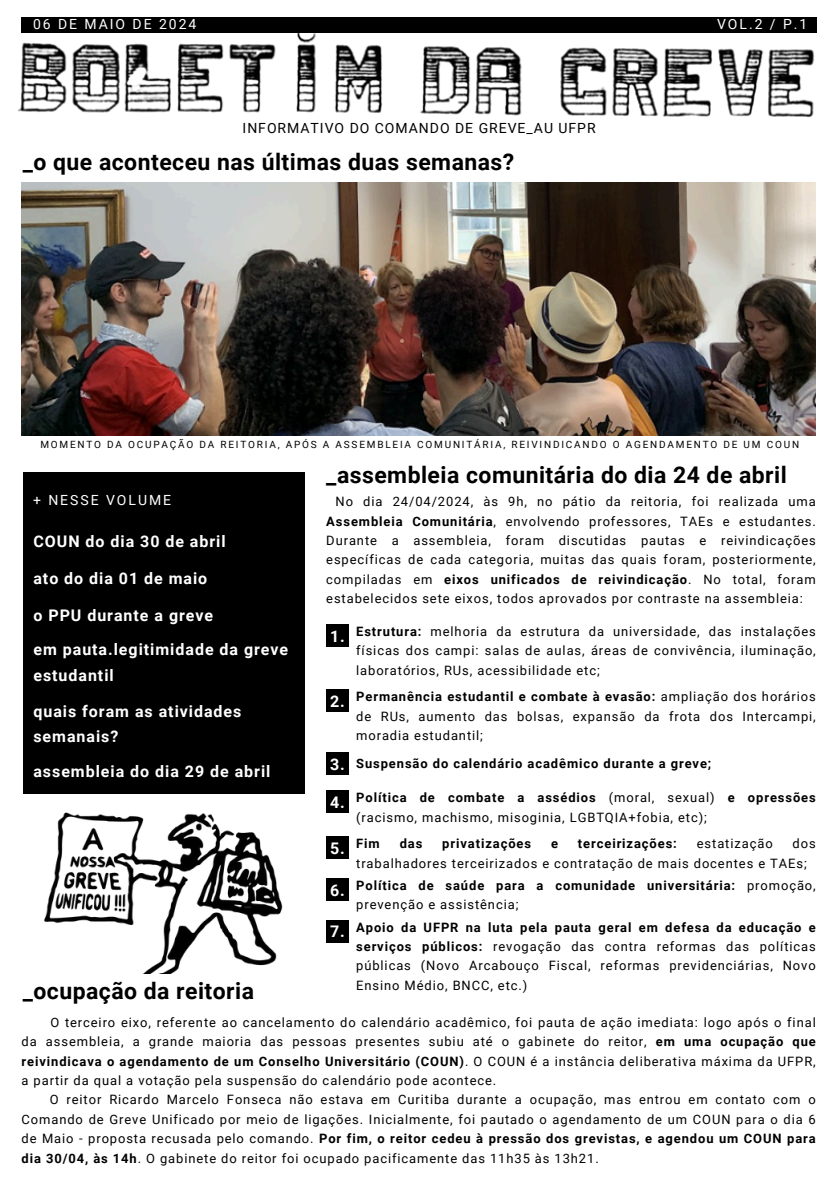
<style>
.page{position:relative;width:839px;height:1191px;background:#fff}
.page>*{position:absolute;margin:0;border:0;box-sizing:border-box;transform-origin:0 0}
.t1{font:700 23px "Roboto";letter-spacing:.02em;color:#000}
.t2{font:700 16px/25.4px "Roboto";letter-spacing:.06em;color:#fff}
.t3{font:14px "Roboto";letter-spacing:.14em;color:#fff}
.t4{font:14px "Roboto";letter-spacing:.07em;color:#000}
.t5{font:13px/19.4px "Roboto";letter-spacing:.07em;color:#000;text-align:justify}
.t6{font:700 13px/19.4px "Roboto";letter-spacing:.07em;color:#000}
.t7{font:10px "Roboto";letter-spacing:.18em;color:#000}
.s1{font-weight:700}
.s2{font-weight:400}
</style>
<div class="page">
<img style="left:22px;top:182px;width:793px;height:254px">
<div style="left:23px;top:472px;width:281px;height:321px;background:#000"></div>
<div style="left:326px;top:624px;width:22px;height:23px;background:#000"></div>
<div style="left:326px;top:690px;width:22px;height:22px;background:#000"></div>
<div style="left:326px;top:752px;width:22px;height:22px;background:#000"></div>
<div style="left:326px;top:791px;width:22px;height:22px;background:#000"></div>
<div style="left:326px;top:837px;width:22px;height:22px;background:#000"></div>
<div style="left:326px;top:878px;width:22px;height:23px;background:#000"></div>
<div style="left:326px;top:920px;width:22px;height:22px;background:#000"></div>
<div style="left:22px;top:17px;width:794px;height:16px;background:#000"></div>
<img style="left:18px;top:31px;width:797px;height:87px">
<img style="left:44px;top:812px;width:239px;height:162px">
<h3 class="t3" style="left:33px;top:16px;width:165px">06 DE MAIO DE 2024</h3>
<p class="t3" style="left:717px;top:16px;width:92px">VOL.2 / P.1</p>
<h3 class="t4" style="left:242px;top:120px;width:354px">INFORMATIVO DO COMANDO DE GREVE_AU UFPR</h3>
<h2 class="t1" style="left:23px;top:148px;width:493px">_o que aconteceu nas últimas duas semanas?</h2>
<h2 class="t7" style="left:40px;top:439px;width:760px">MOMENTO DA OCUPAÇÃO DA REITORIA, APÓS A ASSEMBLEIA COMUNITÁRIA, REIVINDICANDO O AGENDAMENTO DE UM COUN</h2>
<h1 class="t3" style="left:33px;top:492px;width:140px">+ NESSE VOLUME</h1>
<p class="t2" style="left:33px;top:529px;width:194px">COUN do dia 30 de abril</p>
<h5 class="t2" style="left:33px;top:566px;width:175px">ato do dia 01 de maio</h5>
<h2 class="t2" style="left:33px;top:603px;width:181px">o PPU durante a greve</h2>
<h5 class="t2" style="left:33px;top:637px;width:256px">em pauta.legitimidade da greve estudantil</h5>
<h2 class="t2" style="left:33px;top:699px;width:209px">quais foram as atividades semanais?</h2>
<h4 class="t2" style="left:33px;top:759px;width:238px">assembleia do dia 29 de abril</h4>
<h5 class="t1" style="left:23px;top:978px;width:233px">_ocupação da reitoria</h5>
<h5 class="t1" style="left:326px;top:462px;width:462px">_assembleia comunitária do dia 24 de abril</h5>
<p class="t5" style="left:326px;top:492px;width:491px;text-indent:9px">No dia 24/04/2024, às 9h, no pátio da reitoria, foi realizada uma <span class="s1">Assembleia Comunitária</span>, envolvendo professores, TAEs e estudantes.<br>Durante a assembleia, foram discutidas pautas e reivindicações específicas de cada categoria, muitas das quais foram, posteriormente, compiladas em <span class="s1">eixos unificados de reivindicação</span>. No total, foram estabelecidos sete eixos, todos aprovados por contraste na assembleia:</p>
<h3 class="t2" style="left:330px;top:624px;width:16px">1.</h3>
<h2 class="t5" style="left:356px;top:622px;width:461px"><span class="s1">Estrutura:</span> melhoria da estrutura da universidade, das instalações físicas dos campi: salas de aulas, áreas de convivência, iluminação, laboratórios, RUs, acessibilidade etc;</h2>
<h2 class="t2" style="left:330px;top:689px;width:16px">2.</h2>
<h5 class="t5" style="left:356px;top:687px;width:461px"><span class="s1">Permanência estudantil e combate à evasão:</span> ampliação dos horários de RUs, aumento das bolsas, expansão da frota dos Intercampi, moradia estudantil;</h5>
<h2 class="t2" style="left:330px;top:751px;width:16px">3.</h2>
<h2 class="t2" style="left:330px;top:790px;width:16px">4.</h2>
<h2 class="t2" style="left:330px;top:836px;width:16px">5.</h2>
<h2 class="t2" style="left:330px;top:878px;width:16px">6.</h2>
<h2 class="t2" style="left:330px;top:919px;width:16px">7.</h2>
<h5 class="t6" style="left:356px;top:753px;width:356px">Suspensão do calendário acadêmico durante a greve;</h5>
<h2 class="t5" style="left:356px;top:788px;width:461px"><span class="s1">Política de combate a assédios</span> (moral, sexual) <span class="s1">e opressões </span>(racismo, machismo, misoginia, LGBTQIA+fobia, etc);</h2>
<h5 class="t5" style="left:356px;top:834px;width:461px;text-indent:436px">dos trabalhadores terceirizados e contratação de mais docentes e TAEs;</h5>
<h5 class="t6" style="left:356px;top:834px;width:25px">Fim</h5>
<h5 class="t6" style="left:399px;top:834px;width:24px">das</h5>
<h5 class="t6" style="left:442px;top:834px;width:90px">privatizações</h5>
<h5 class="t6" style="left:551px;top:834px;width:8px">e</h5>
<h5 class="t6" style="left:578px;top:834px;width:100px">terceirizações:</h5>
<h5 class="t5" style="left:696px;top:834px;width:77px">estatização</h5>
<h2 class="t6" style="left:356px;top:876px;width:461px">Política de saúde para a comunidade universitária: <span class="s2">promoção, prevenção e assistência;</span></h2>
<h5 class="t5" style="left:356px;top:917px;width:461px"><span class="s1">Apoio da UFPR na luta pela pauta geral em defesa da educação e serviços públicos:</span> revogação das contra reformas das políticas públicas (Novo Arcabouço Fiscal, reformas previdenciárias, Novo Ensino Médio, BNCC, etc.)</h5>
<h1 class="t5" style="left:50px;top:1013px;width:766px">O terceiro eixo, referente ao cancelamento do calendário acadêmico, foi pauta de ação imediata: logo após o final</h1>
<h1 class="t5" style="left:22px;top:1032px;width:795px">da assembleia, a grande maioria das pessoas presentes subiu até o gabinete do reitor, <span class="s1">em uma ocupação que</span></h1>
<h1 class="t6" style="left:22px;top:1051px;width:795px">reivindicava o agendamento de um Conselho Universitário (COUN)<span class="s2">. O COUN é a instância deliberativa máxima da UFPR,</span></h1>
<h1 class="t5" style="left:22px;top:1071px;width:476px">a partir da qual a votação pela suspensão do calendário pode acontece.</h1>
<h1 class="t5" style="left:50px;top:1090px;width:767px">O reitor Ricardo Marcelo Fonseca não estava em Curitiba durante a ocupação, mas entrou em contato com o</h1>
<h1 class="t5" style="left:22px;top:1110px;width:795px">Comando de Greve Unificado por meio de ligações. Inicialmente, foi pautado o agendamento de um COUN para o dia 6</h1>
<h1 class="t6" style="left:22px;top:1129px;width:795px"><span class="s2">de Maio - proposta recusada pelo comando.</span> Por fim, o reitor cedeu à pressão dos grevistas, e agendou um COUN para</h1>
<h1 class="t5" style="left:22px;top:1148px;width:578px"><span class="s1">dia 30/04, às 14h</span>. O gabinete do reitor foi ocupado pacificamente das 11h35 às 13h21.</h1>
</div>
